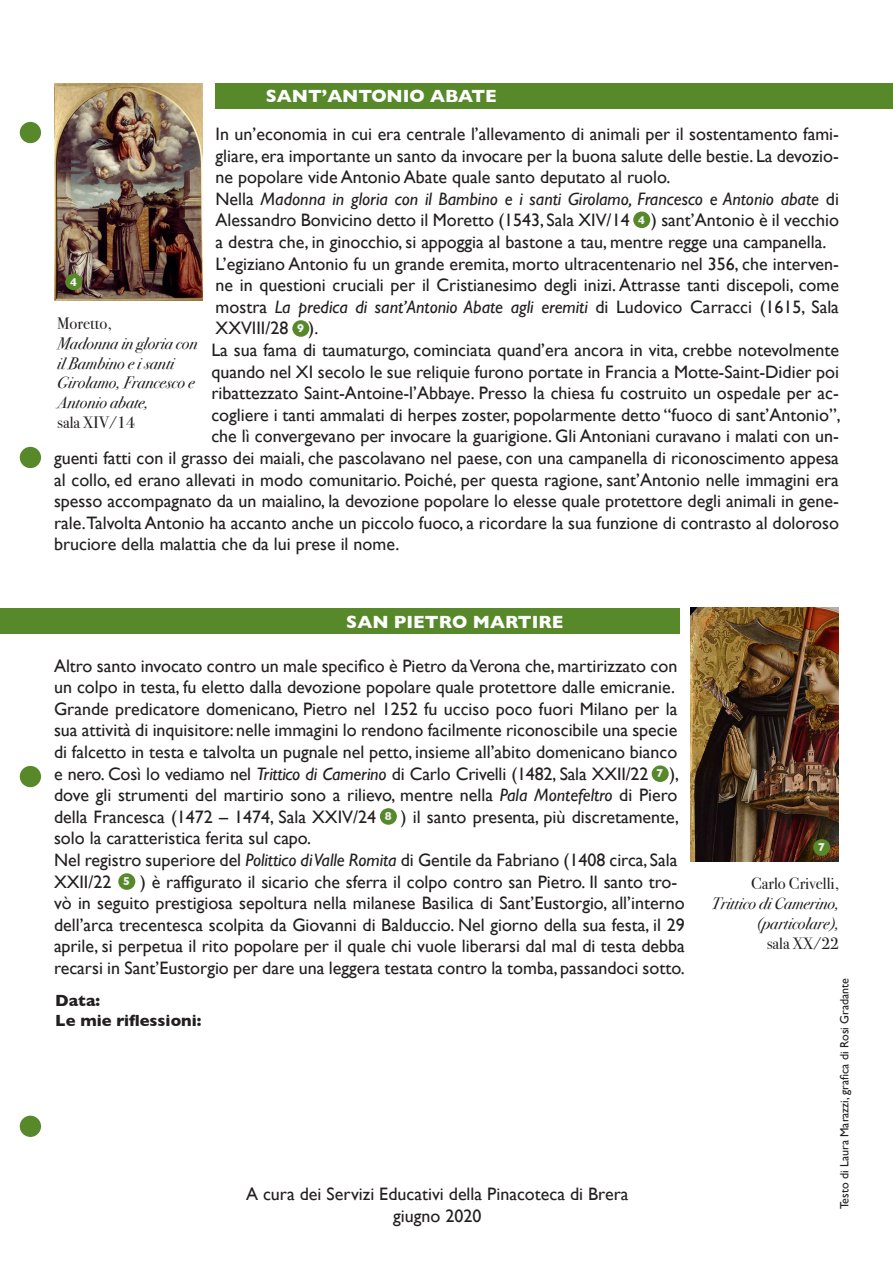
<style>
.page{position:relative;width:893px;height:1263px;background:#fff}
.page>*{position:absolute;margin:0;border:0;box-sizing:border-box;transform-origin:0 0}
.paragrafo{font:18px/21.6px "Gill Sans";color:#231f20;text-align:justify}
.t1{font:700 18px "Gill Sans";color:#fff}
.t2{font:italic 16.5px/19.8px "Bodoni Svty Two ITCTT";color:#231f20}
.t3{font:16.5px "Bodoni Svty Two ITCTT";color:#231f20}
.abstract{font:700 16.5px "Gill Sans";color:#231f20}
.t4{font:12px "Gill Sans";color:#231f20}
.t5{font:700 11.55px "Gill Sans";color:#f2f3f4}
.s1{font-style:italic}
</style>
<div class="page">
<img style="left:54px;top:84px;width:149px;height:217px">
<div style="left:216px;top:83px;width:677px;height:25px;background:#57892a"></div>
<img style="left:690px;top:608px;width:149px;height:253px">
<div style="left:0;top:608px;width:680px;height:26px;background:#57892a"></div>
<div style="left:65px;top:274px;width:17px;height:16px;background:#57892a;border-radius:50%"></div>
<div style="left:633px;top:212px;width:17px;height:16px;background:#57892a;border-radius:50%"></div>
<div style="left:652px;top:765px;width:17px;height:17px;background:#57892a;border-radius:50%"></div>
<div style="left:118px;top:873px;width:17px;height:17px;background:#57892a;border-radius:50%"></div>
<div style="left:380px;top:808px;width:17px;height:17px;background:#57892a;border-radius:50%"></div>
<div style="left:292px;top:320px;width:17px;height:17px;background:#57892a;border-radius:50%"></div>
<div style="left:20px;top:122px;width:21px;height:21px;background:#57892a;border-radius:50%"></div>
<div style="left:20px;top:1116px;width:21px;height:21px;background:#57892a;border-radius:50%"></div>
<div style="left:20px;top:766px;width:21px;height:21px;background:#57892a;border-radius:50%"></div>
<div style="left:20px;top:447px;width:21px;height:21px;background:#57892a;border-radius:50%"></div>
<div style="left:813px;top:839px;width:17px;height:17px;background:#57892a;border-radius:50%"></div>
<p class="t1" style="left:266px;top:82px;width:233px">SANT’ANTONIO ABATE</p>
<p class="paragrafo" style="left:216px;top:123px;width:625px">In un’economia in cui era centrale l’allevamento di animali per il sostentamento fami&shy;gliare, era importante un santo da invocare per la buona salute delle bestie. La devozio&shy;ne popolare vide Antonio Abate quale santo deputato al ruolo.</p>
<p class="paragrafo" style="left:216px;top:188px;width:625px">Nella <span class="s1">Madonna in gloria con il Bambino e i santi Girolamo, Francesco e Antonio abate</span> di Alessandro Bonvicino detto il Moretto (1543, Sala XIV/14 ) sant’Antonio è il vecchio a destra che, in ginocchio, si appoggia al bastone a tau, mentre regge una campanella.</p>
<p class="paragrafo" style="left:216px;top:253px;width:625px">L’egiziano Antonio fu un grande eremita, morto ultracentenario nel 356, che interven&shy;ne in questioni cruciali per il Cristianesimo degli inizi. Attrasse tanti discepoli, come mostra <span class="s1">La predica di sant’Antonio Abate agli eremiti</span> di Ludovico Carracci (1615, Sala XXVIII/28 ).</p>
<p class="paragrafo" style="left:211px;top:339px;width:629px">La sua fama di taumaturgo, cominciata quand’era ancora in vita, crebbe notevolmente</p>
<p class="paragrafo" style="left:211px;top:361px;width:629px">quando nel XI secolo le sue reliquie furono portate in Francia a Motte-Saint-Didier poi</p>
<p class="paragrafo" style="left:211px;top:382px;width:629px">ribattezzato Saint-Antoine-l’Abbaye. Presso la chiesa fu costruito un ospedale per ac-</p>
<p class="paragrafo" style="left:211px;top:404px;width:631px">cogliere i tanti ammalati di herpes zoster, popolarmente detto “fuoco di sant’Antonio”,</p>
<p class="paragrafo" style="left:211px;top:425px;width:629px">che lì convergevano per invocare la guarigione. Gli Antoniani curavano i malati con un-</p>
<p class="paragrafo" style="left:54px;top:447px;width:786px">guenti fatti con il grasso dei maiali, che pascolavano nel paese, con una campanella di riconoscimento appesa</p>
<p class="paragrafo" style="left:54px;top:469px;width:786px">al collo, ed erano allevati in modo comunitario. Poiché, per questa ragione, sant’Antonio nelle immagini era</p>
<p class="paragrafo" style="left:54px;top:490px;width:786px">spesso accompagnato da un maialino, la devozione popolare lo elesse quale protettore degli animali in gene-</p>
<p class="paragrafo" style="left:54px;top:512px;width:786px">rale.Talvolta Antonio ha accanto anche un piccolo fuoco, a ricordare la sua funzione di contrasto al doloroso</p>
<p class="paragrafo" style="left:54px;top:533px;width:347px">bruciore della malattia che da lui prese il nome.</p>
<p class="t5" style="left:638px;top:210px;width:8px">4</p>
<p class="t5" style="left:70px;top:272px;width:8px">4</p>
<p class="t3" style="left:57px;top:310px;width:56px">Moretto,</p>
<p class="t2" style="left:57px;top:332px;width:142px">Madonna in gloria con il Bambino e i santi<br>Girolamo, Francesco e<br>Antonio abate,</p>
<p class="t3" style="left:57px;top:409px;width:79px">sala XIV/14</p>
<p class="t5" style="left:297px;top:319px;width:8px">9</p>
<p class="t1" style="left:346px;top:607px;width:219px">SAN PIETRO MARTIRE</p>
<p class="paragrafo" style="left:54px;top:654px;width:625px">Altro santo invocato contro un male specifico è Pietro da Verona che, martirizzato con un colpo in testa, fu eletto dalla devozione popolare quale protettore dalle emicranie.</p>
<p class="paragrafo" style="left:54px;top:698px;width:627px">Grande predicatore domenicano, Pietro nel 1252 fu ucciso poco fuori Milano per la sua attività di inquisitore: nelle immagini lo rendono facilmente riconoscibile una specie di falcetto in testa e talvolta un pugnale nel petto, insieme all’abito domenicano bianco e nero. Così lo vediamo nel <span class="s1">Trittico di Camerino</span> di Carlo Crivelli (1482, Sala XXII/22 ), dove gli strumenti del martirio sono a rilievo, mentre nella <span class="s1">Pala Montefeltro</span> di Piero della Francesca (1472 – 1474, Sala XXIV/24</p>
<p class="t5" style="left:657px;top:764px;width:8px">7</p>
<p class="paragrafo" style="left:401px;top:806px;width:280px">) il santo presenta, più discretamente,</p>
<p class="t5" style="left:385px;top:807px;width:8px">8</p>
<p class="paragrafo" style="left:54px;top:827px;width:259px">solo la caratteristica ferita sul capo.</p>
<p class="paragrafo" style="left:54px;top:849px;width:625px">Nel registro superiore del <span class="s1">Polittico di Valle Romita</span> di Gentile da Fabriano (1408 circa, Sala<br>XXII/22</p>
<p class="t5" style="left:818px;top:838px;width:8px">7</p>
<p class="paragrafo" style="left:54px;top:870px;width:632px;text-align:left;text-indent:86px">) è raffigurato il sicario che sferra il colpo contro san Pietro. Il santo tro&shy;vò in seguito prestigiosa sepoltura nella milanese Basilica di Sant’Eustorgio, all’interno dell’arca trecentesca scolpita da Giovanni di Balduccio. Nel giorno della sua festa, il 29 aprile, si perpetua il rito popolare per il quale chi vuole liberarsi dal mal di testa debba recarsi in Sant’Eustorgio per dare una leggera testata contro la tomba, passandoci sotto.</p>
<p class="t3" style="left:751px;top:870px;width:89px">Carlo Crivelli,</p>
<p class="t5" style="left:123px;top:872px;width:8px">5</p>
<p class="t2" style="left:711px;top:892px;width:129px;text-align:right">Trittico di Camerino, (particolare),</p>
<p class="t3" style="left:767px;top:929px;width:74px">sala XX/22</p>
<p class="t4" style="left:837px;top:1209px;width:232px;rotate:-90deg">Testo di Laura Marazzi, grafica di Rosi Gradante</p>
<p class="abstract" style="left:55px;top:987px;width:46px">Data:</p>
<p class="abstract" style="left:55px;top:1007px;width:148px">Le mie riflessioni:</p>
<p class="paragrafo" style="left:246px;top:1183px;width:384px">A cura dei Servizi Educativi della Pinacoteca di Brera</p>
<p class="paragrafo" style="left:393px;top:1205px;width:90px">giugno 2020</p>
</div>
